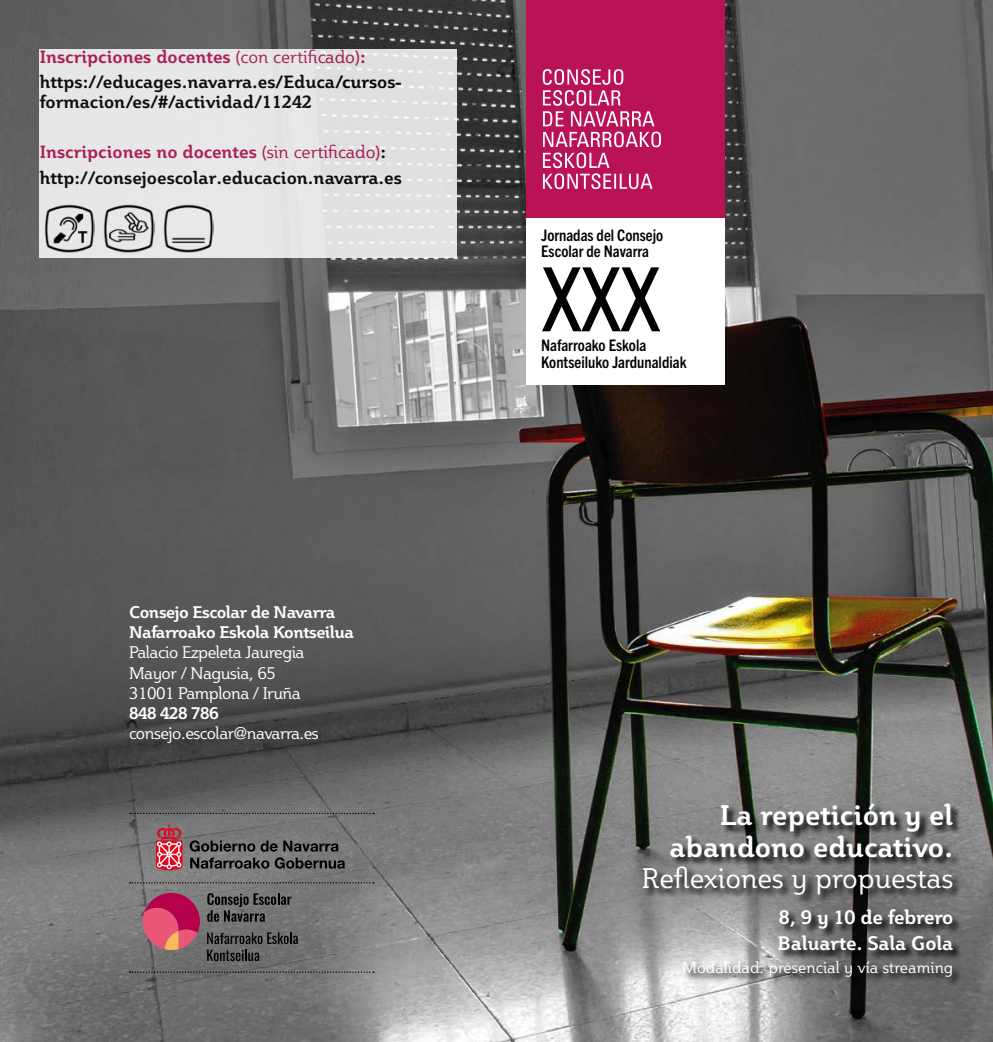
<style>
.page{position:relative;width:993px;height:1042px;background:#fff}
.page>*{position:absolute;margin:0;border:0;box-sizing:border-box;transform-origin:0 0}
.t1{font:condensed 89.08px "Trade Gothic Next LT Pro";color:#000}
.t2{font:700 28px/31.5px "Plume Da Ma";color:#fff;text-align:right}
.t3{font:28px "Plume Da Ma";color:#fff}
.t4{font:700 19.25px/25.9px "Plume Da Ma";letter-spacing:-.01em;color:#fff}
.t5{font:700 17.5px/25px "Plume Da Ma";color:#000}
.t6{font:16.62px/20.1px "Plume Da Ma";letter-spacing:-.03em;color:#fff}
.t7{font:700 16.62px/20.1px "Plume Da Ma";letter-spacing:-.03em;color:#fff}
.t8{font:700 condensed 15.92px/15.9px "Trade Gothic Next LT Pro";color:#000}
.t9{font:15.75px "Plume Da Ma";color:#fff}
.s1{color:#b91356}
.s2{font-weight:400;color:#b91356}
</style>
<div class="page">
<img style="left:0;top:0;width:992px;height:1042px">
<div style="left:526px;top:0;width:198px;height:218px;background:#b91356"></div>
<svg style="left:542px;top:132px;width:118px;height:57px"></svg>
<svg style="left:542px;top:69px;width:112px;height:57px"></svg>
<div style="left:526px;top:218px;width:198px;height:166px;background:#fff"></div>
<svg style="left:643px;top:803px;width:319px;height:183px;background:#727271"></svg>
<div style="left:40px;top:50px;width:416px;height:208px;background:#e6e6e6"></div>
<img style="left:44px;top:204px;width:51px;height:49px">
<img style="left:104px;top:204px;width:50px;height:49px">
<img style="left:163px;top:204px;width:51px;height:49px">
<svg style="left:130px;top:882px;width:244px;height:1px"></svg>
<svg style="left:130px;top:813px;width:244px;height:1px"></svg>
<svg style="left:130px;top:971px;width:244px;height:2px"></svg>
<svg style="left:156px;top:824px;width:26px;height:46px"></svg>
<svg style="left:190px;top:840px;width:87px;height:11px"></svg>
<svg style="left:283px;top:840px;width:55px;height:11px"></svg>
<svg style="left:190px;top:857px;width:155px;height:11px;background:#4c4c4c"></svg>
<svg style="left:207px;top:893px;width:84px;height:29px;background:#565656"></svg>
<svg style="left:207px;top:932px;width:91px;height:29px;background:#535353"></svg>
<svg style="left:143px;top:893px;width:57px;height:57px;background:#c04566"></svg>
<p class="t5" style="left:40px;top:44px;width:363px"><span class="s1">Inscripciones docentes</span> <span class="s2">(con certificado)</span><span class="s1">: </span>https://educages.navarra.es/Educa/cursos-</p>
<p class="t5" style="left:40px;top:89px;width:274px">formacion/es/#/actividad/11242</p>
<p class="t5" style="left:40px;top:139px;width:363px"><span class="s1">Inscripciones no docentes</span> <span class="s2">(sin certificado)</span>: http://consejoescolar.educacion.navarra.es</p>
<p class="t7" style="left:129px;top:602px;width:226px">Consejo Escolar de Navarra<br>Nafarroako Eskola Kontseilua</p>
<p class="t6" style="left:129px;top:642px;width:177px">Palacio Ezpeleta Jauregia<br>Mayor / Nagusia, 65<br>31001 Pamplona / Iruña</p>
<p class="t7" style="left:129px;top:702px;width:91px">848 428 786</p>
<p class="t6" style="left:129px;top:723px;width:191px">consejo.escolar@navarra.es</p>
<p class="t8" style="left:541px;top:226px;width:123px">Jornadas del Consejo<br>Escolar de Navarra</p>
<h1 class="t1" style="left:541px;top:238px;width:121px">XXX</h1>
<p class="t8" style="left:541px;top:336px;width:147px;line-height:16.8px">Nafarroako Eskola<br>Kontseiluko Jardunaldiak</p>
<h2 class="t2" style="left:669px;top:799px;width:285px">La repetición y el abandono educativo.</h2>
<h2 class="t3" style="left:641px;top:861px;width:312px">Reflexiones y propuestas</h2>
<p class="t4" style="left:777px;top:904px;width:177px">8, 9 y 10 de febrero<br>Baluarte. Sala Gola</p>
<p class="t9" style="left:682px;top:957px;width:272px">Modalidad: presencial y vía streaming</p>
</div>
